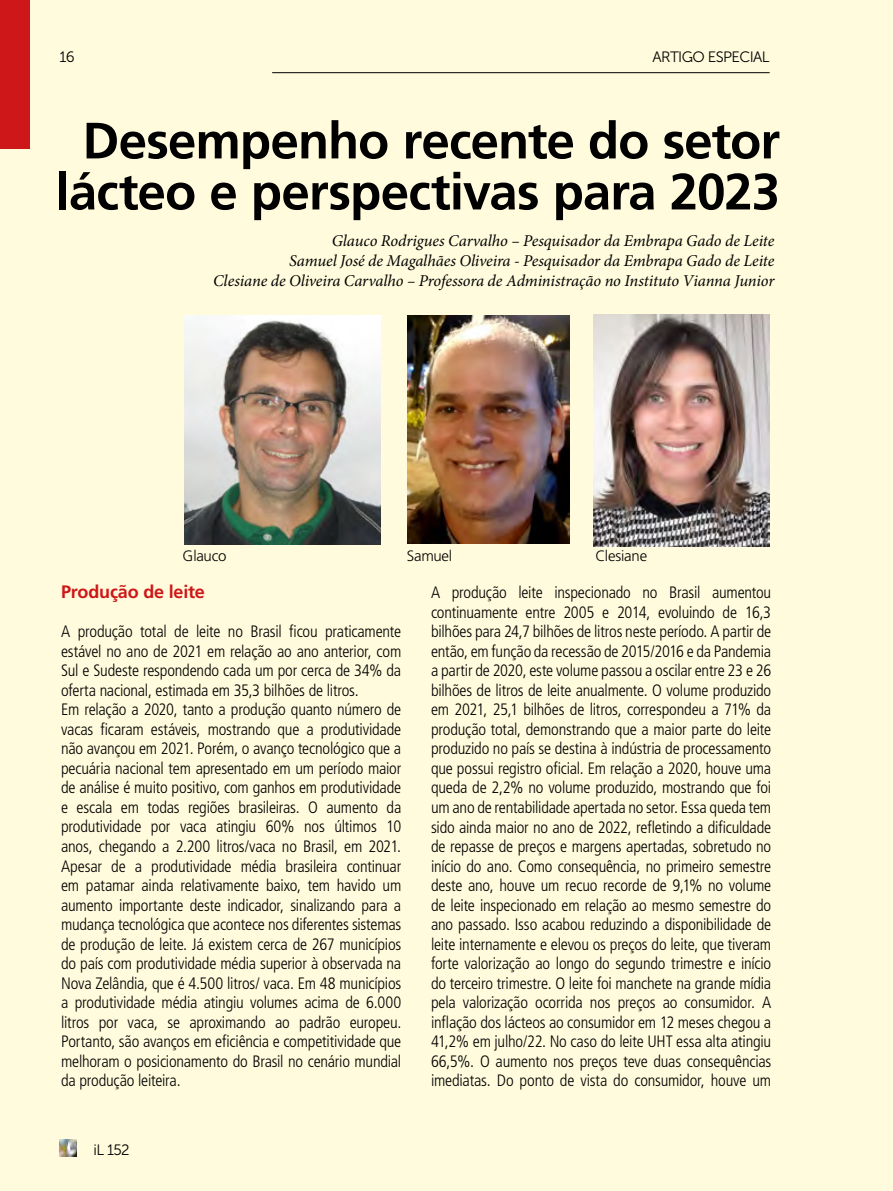
<style>
.page{position:relative;width:893px;height:1191px;background:#fffbdc}
.page>*{position:absolute;margin:0;border:0;box-sizing:border-box;transform-origin:0 0}
.t1{font:700 51px/51px "Frutiger LT Std";letter-spacing:-.02em;color:#000;text-align:center}
.t2{font:700 18px "Frutiger LT Std";letter-spacing:-.01em;color:#cd1719}
.t3{font:300 condensed 16.5px/19.5px "Frutiger LT Std";letter-spacing:-.015em;color:#000}
.t4{font:italic 16.5px/19.8px "Minion Pro";letter-spacing:-.01em;color:#000;text-align:right}
.t5{font:15px "Museo Sans 300";letter-spacing:-.04em;color:#000}
.t6{font:300 15px "Frutiger LT Std";letter-spacing:-.015em;color:#000}
</style>
<div class="page">
<hr style="left:272px;top:72px;width:498px;height:1px;background:#000">
<img style="left:60px;top:1139px;width:17px;height:18px">
<div style="left:0;top:0;width:30px;height:149px;background:#cd1719"></div>
<img style="left:593px;top:314px;width:176px;height:232px">
<img style="left:185px;top:315px;width:196px;height:229px">
<img style="left:408px;top:315px;width:162px;height:228px">
<p class="t5" style="left:60px;top:49px;width:17px">16</p>
<p class="t5" style="left:653px;top:49px;width:119px">ARTIGO ESPECIAL</p>
<h1 class="t1" style="left:56px;top:115px;width:726px">Desempenho recente do setor lácteo e perspectivas para 2023</h1>
<p class="t4" style="left:213px;top:231px;width:563px">Glauco Rodrigues Carvalho – Pesquisador da Embrapa Gado de Leite<br>Samuel José de Magalhães Oliveira - Pesquisador da Embrapa Gado de Leite<br>Clesiane de Oliveira Carvalho – Professora de Administração no Instituto Vianna Junior</p>
<p class="t6" style="left:183px;top:547px;width:45px">Glauco</p>
<p class="t6" style="left:407px;top:547px;width:47px">Samuel</p>
<p class="t6" style="left:595px;top:547px;width:53px">Clesiane</p>
<p class="t2" style="left:61px;top:581px;width:145px">Produção de leite</p>
<p class="t3" style="left:61px;top:622px;width:342px">A produção total de leite no Brasil ficou praticamente estável no ano de 2021 em relação ao ano anterior, com Sul e Sudeste respondendo cada um por cerca de 34% da oferta nacional, estimada em 35,3 bilhões de litros.<br>Em relação a 2020, tanto a produção quanto número de vacas ficaram estáveis, mostrando que a produtividade não avançou em 2021. Porém, o avanço tecnológico que a pecuária nacional tem apresentado em um período maior de análise é muito positivo, com ganhos em produtividade e escala em todas regiões brasileiras. O aumento da produtividade por vaca atingiu 60% nos últimos 10 anos, chegando a 2.200 litros/vaca no Brasil, em 2021.<br>Apesar de a produtividade média brasileira continuar em patamar ainda relativamente baixo, tem havido um aumento importante deste indicador, sinalizando para a mudança tecnológica que acontece nos diferentes sistemas de produção de leite. Já existem cerca de 267 municípios do país com produtividade média superior à observada na Nova Zelândia, que é 4.500 litros/ vaca. Em 48 municípios a produtividade média atingiu volumes acima de 6.000 litros por vaca, se aproximando ao padrão europeu.<br>Portanto, são avanços em eficiência e competitividade que melhoram o posicionamento do Brasil no cenário mundial da produção leiteira.</p>
<p class="t5" style="left:94px;top:1142px;width:38px">iL 152</p>
<p class="t3" style="left:431px;top:583px;width:342px;text-align:justify">A produção leite inspecionado no Brasil aumentou continuamente entre 2005 e 2014, evoluindo de 16,3 bilhões para 24,7 bilhões de litros neste período. A partir de então, em função da recessão de 2015/2016 e da Pandemia a partir de 2020, este volume passou a oscilar entre 23 e 26 bilhões de litros de leite anualmente. O volume produzido em 2021, 25,1 bilhões de litros, correspondeu a 71% da produção total, demonstrando que a maior parte do leite produzido no país se destina à indústria de processamento que possui registro oficial. Em relação a 2020, houve uma queda de 2,2% no volume produzido, mostrando que foi um ano de rentabilidade apertada no setor. Essa queda tem sido ainda maior no ano de 2022, refletindo a dificuldade de repasse de preços e margens apertadas, sobretudo no início do ano. Como consequência, no primeiro semestre deste ano, houve um recuo recorde de 9,1% no volume de leite inspecionado em relação ao mesmo semestre do ano passado. Isso acabou reduzindo a disponibilidade de leite internamente e elevou os preços do leite, que tiveram forte valorização ao longo do segundo trimestre e início do terceiro trimestre. O leite foi manchete na grande mídia pela valorização ocorrida nos preços ao consumidor. A inflação dos lácteos ao consumidor em 12 meses chegou a 41,2% em julho/22. No caso do leite UHT essa alta atingiu 66,5%. O aumento nos preços teve duas consequências imediatas. Do ponto de vista do consumidor, houve um</p>
</div>
